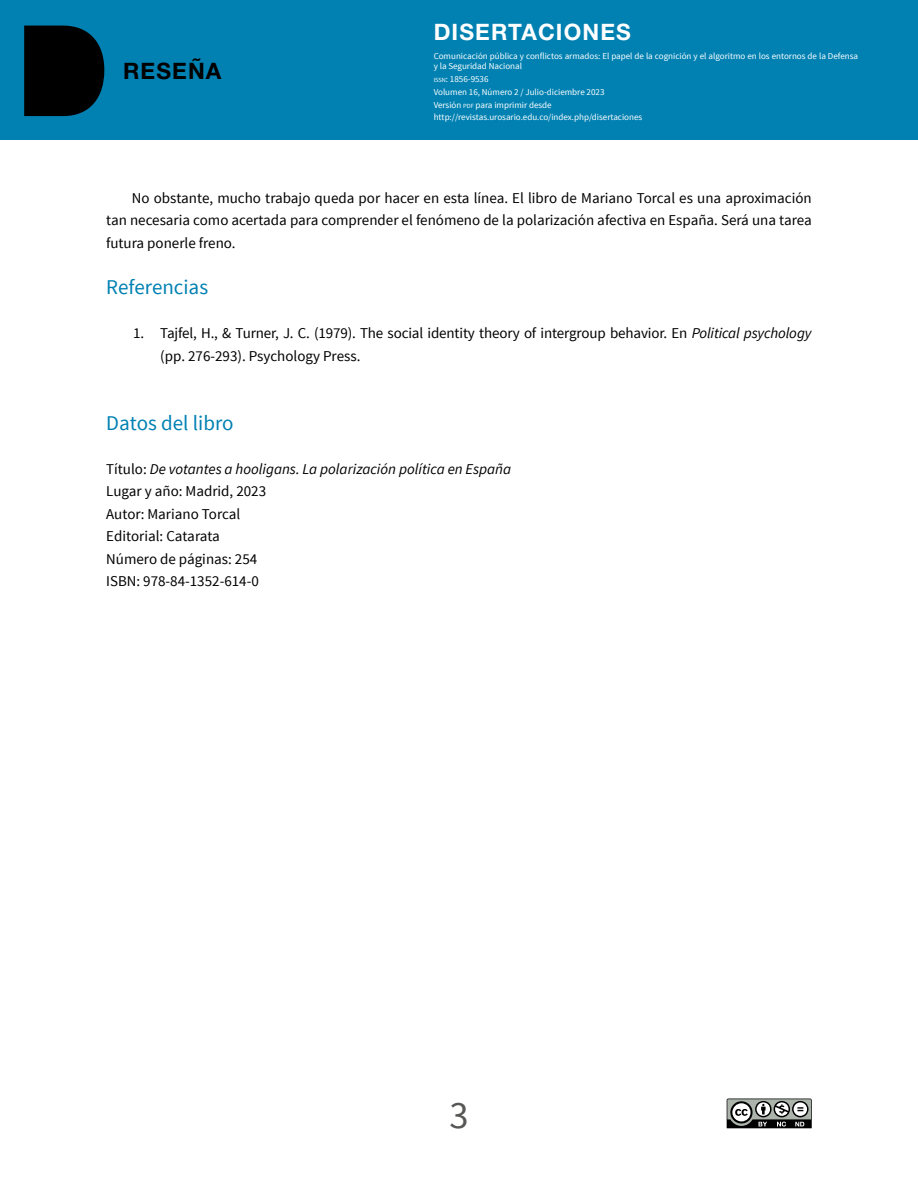
<style>
.page{position:relative;width:918px;height:1188px;background:#fff}
.page>*{position:absolute;margin:0;border:0;box-sizing:border-box;transform-origin:0 0}
.t1{font:38.4px "Source Sans Pro";color:#575756}
.t2{font:700 22.65px "Helvetica Neue LT Std";letter-spacing:.05em;color:#fff}
.t3{font:700 22.65px "Helvetica Neue LT Std";letter-spacing:.05em;color:#000}
.t4{font:21px "Source Sans Pro";color:#0081b2}
.t5{font:15px/22.5px "Source Sans Pro";color:#000}
.t6{font:9px/12.8px "Source Sans Pro";color:#fff}
.s1{font-size:6.3px}
.s2{font-style:italic}
.s3{font-style:inherit}
</style>
<div class="page">
<div style="left:0;top:0;width:918px;height:139px;background:#0081b2"></div>
<svg style="left:24px;top:26px;width:80px;height:90px;background:#000b10"></svg>
<svg style="left:727px;top:1099px;width:85px;height:29px"></svg>
<h2 class="t3" style="left:123px;top:57px;width:100px">RESEÑA</h2>
<h2 class="t2" style="left:434px;top:18px;width:199px">DISERTACIONES</h2>
<p class="t6" style="left:434px;top:51px;width:426px;line-height:10.5px">Comunicación pública y conflictos armados: El papel de la cognición y el algoritmo en los entornos de la Defensa y la Seguridad Nacional</p>
<p class="t6" style="left:434px;top:73px;width:210px"><span class="s1">ISSN</span>: 1856-9536<br>Volumen 16, Número 2 / Julio-diciembre 2023<br>Versión <span class="s1">PDF</span> para imprimir desde http://revistas.urosario.edu.co/index.php/disertaciones</p>
<p class="t5" style="left:106px;top:187px;width:707px;text-align:justify;text-indent:26px">No obstante, mucho trabajo queda por hacer en esta línea. El libro de Mariano Torcal es una aproximación tan necesaria como acertada para comprender el fenómeno de la polarización afectiva en España. Será una tarea futura ponerle freno.</p>
<h3 class="t4" style="left:106px;top:274px;width:103px">Referencias</h3>
<p class="t5" style="left:160px;top:322px;width:653px;text-indent:-27px">1. Tajfel, H., &amp; Turner, J. C. (1979). The social identity theory of intergroup behavior. En <span class="s2">Political psychology </span>(pp. 276-293). Psychology Press.</p>
<h3 class="t4" style="left:106px;top:410px;width:129px">Datos del libro</h3>
<p class="t5" style="left:106px;top:458px;width:406px">Título: <span class="s2">De votantes a hooligans. La polarización política en España<br></span>Lugar y año: Madrid, 2023<br>Autor: Mariano Torcal<br>Editorial: Catarata<br>Número de páginas: 254<br><span class="s3">IS BN</span> : 978-84-1352-614-0</p>
<h1 class="t1" style="left:449px;top:1092px;width:21px">3</h1>
</div>
